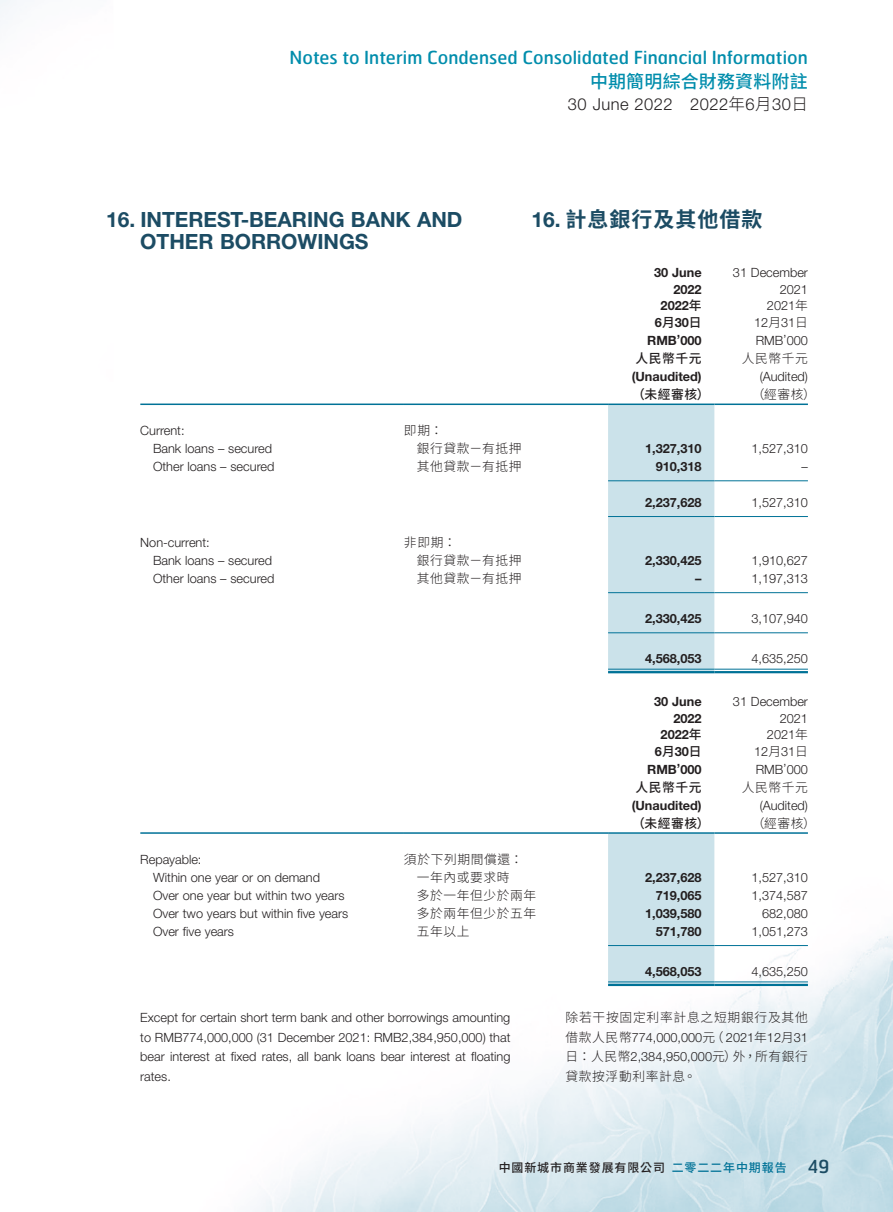
<style>
.page{position:relative;width:893px;height:1212px;background:#fff}
.page>*{position:absolute;margin:0;border:0;box-sizing:border-box;transform-origin:0 0}
.Heading_1{font:700 21px/22.5px "Helvetica Neue LT Std";color:#1c4c64}
.C_Heading_1{font:700 21px "Source Han Sans TC";letter-spacing:.05em;color:#1c4c64}
.t1{font:18px "Hermes";letter-spacing:.005em;color:#008dac}
.t2{font:500 18px "Source Han Sans TC";letter-spacing:.005em;color:#008dac}
.t3{font:300 16.5px "Helvetica Neue LT Std";letter-spacing:.03em;color:#231f20}
.Body_Text{font:300 12.75px/19.5px "Helvetica Neue LT Std";color:#231f20;text-align:justify}
.Body_Text-2{font:700 12.75px "Helvetica Neue LT Std";color:#231f20}
.Body_Text-3{font:300 12.75px "Source Han Sans TC";letter-spacing:.05em;color:#231f20}
.C_Body_Text{font:300 12.75px/19.5px "Source Han Sans TC";letter-spacing:.06em;color:#231f20;text-align:justify}
.Body_Text-4{font:500 12.75px "Source Han Sans TC";letter-spacing:.05em;color:#231f20}
.t4{font:500 12px "Source Han Sans TC";letter-spacing:.075em;color:#231f20}
.s1{font-family:"Source Han Sans TC"}
.s2{font-family:"Helvetica Neue LT Std"}
.s3{font-family:"Source Han Sans TC";font-weight:500}
.s4{color:#007297}
.s5{font-family:"Hermes";font-weight:400;font-size:18px;color:#1c4c64}
</style>
<div class="page">
<img style="left:0;top:0;width:893px;height:1212px">
<div style="left:608px;top:405px;width:106px;height:266px;background:#cbe2ea"></div>
<hr style="left:140px;top:403px;width:264px;height:2px;background:#007297">
<hr style="left:404px;top:403px;width:204px;height:2px;background:#007297">
<hr style="left:608px;top:403px;width:106px;height:2px;background:#007297">
<hr style="left:714px;top:403px;width:94px;height:2px;background:#007297">
<hr style="left:608px;top:480px;width:106px;height:1px;background:#007297">
<hr style="left:714px;top:480px;width:94px;height:1px;background:#007297">
<hr style="left:608px;top:516px;width:106px;height:1px;background:#007297">
<hr style="left:714px;top:516px;width:94px;height:1px;background:#007297">
<hr style="left:608px;top:592px;width:106px;height:1px;background:#007297">
<hr style="left:714px;top:592px;width:94px;height:1px;background:#007297">
<hr style="left:608px;top:632px;width:106px;height:1px;background:#007297">
<hr style="left:714px;top:632px;width:94px;height:1px;background:#007297">
<hr style="left:608px;top:669px;width:106px;height:1px;background:#007297">
<hr style="left:608px;top:671px;width:106px;height:2px;background:#007297">
<hr style="left:714px;top:669px;width:94px;height:1px;background:#007297">
<hr style="left:714px;top:671px;width:94px;height:2px;background:#007297">
<div style="left:608px;top:834px;width:106px;height:150px;background:#cbe2ea"></div>
<hr style="left:140px;top:832px;width:264px;height:2px;background:#007297">
<hr style="left:404px;top:832px;width:204px;height:2px;background:#007297">
<hr style="left:608px;top:832px;width:106px;height:2px;background:#007297">
<hr style="left:714px;top:832px;width:94px;height:2px;background:#007297">
<hr style="left:608px;top:945px;width:106px;height:1px;background:#007297">
<hr style="left:714px;top:945px;width:94px;height:1px;background:#007297">
<hr style="left:608px;top:981px;width:106px;height:1px;background:#007297">
<hr style="left:608px;top:984px;width:106px;height:2px;background:#007297">
<hr style="left:714px;top:981px;width:94px;height:1px;background:#007297">
<hr style="left:714px;top:984px;width:94px;height:2px;background:#007297">
<h2 class="t1" style="left:290px;top:46px;width:520px">Notes to Interim Condensed Consolidated Financial Information</h2>
<h2 class="t2" style="left:590px;top:71px;width:219px">中期簡明綜合財務資料附註</h2>
<p class="t3" style="left:568px;top:94px;width:241px">30 June 2022 2022<span class="s1">年</span>6<span class="s1">月</span>30<span class="s1">日</span></p>
<p class="Heading_1" style="left:140px;top:208px;width:324px;text-indent:-34px">16. INTEREST-BEARING BANK AND<br>OTHER BORROWINGS</p>
<p class="C_Heading_1" style="left:531px;top:207px;width:233px"><span class="s2">16.</span> 計息銀行及其他借款</p>
<p class="Body_Text-2" style="left:654px;top:265px;width:49px">30 June</p>
<p class="Body_Text-2" style="left:673px;top:282px;width:30px">2022</p>
<p class="Body_Text-2" style="left:661px;top:298px;width:43px">2022<span class="s3">年</span></p>
<p class="Body_Text-2" style="left:655px;top:315px;width:48px">6<span class="s3">月</span>30<span class="s3">日</span></p>
<p class="Body_Text" style="left:733px;top:263px;width:76px">31 December</p>
<p class="Body_Text" style="left:780px;top:279px;width:30px">2021</p>
<p class="Body_Text" style="left:767px;top:296px;width:43px">2021<span class="s1">年</span></p>
<p class="Body_Text" style="left:754px;top:312px;width:55px">12<span class="s1">月</span>31<span class="s1">日</span></p>
<p class="Body_Text-2" style="left:647px;top:333px;width:56px">RMB’000</p>
<p class="Body_Text" style="left:756px;top:330px;width:54px">RMB’000</p>
<p class="Body_Text-4" style="left:635px;top:351px;width:68px">人民幣千元</p>
<p class="Body_Text-3" style="left:742px;top:351px;width:68px">人民幣千元</p>
<p class="Body_Text-2" style="left:632px;top:369px;width:71px">(Unaudited)</p>
<p class="Body_Text" style="left:760px;top:366px;width:50px">(Audited)</p>
<p class="Body_Text-4" style="left:632px;top:387px;width:79px">（未經審核）</p>
<p class="Body_Text-3" style="left:752px;top:387px;width:65px">（經審核）</p>
<p class="Body_Text" style="left:140px;top:421px;width:46px">Current:</p>
<p class="Body_Text-3" style="left:404px;top:423px;width:40px">即期：</p>
<p class="Body_Text" style="left:153px;top:439px;width:120px">Bank loans – secured</p>
<p class="Body_Text-3" style="left:417px;top:441px;width:107px">銀行貸款－有抵押</p>
<p class="Body_Text-2" style="left:645px;top:441px;width:58px">1,327,310</p>
<p class="Body_Text" style="left:751px;top:439px;width:58px">1,527,310</p>
<p class="Body_Text" style="left:153px;top:457px;width:123px">Other loans – secured</p>
<p class="Body_Text-3" style="left:417px;top:459px;width:107px">其他貸款－有抵押</p>
<p class="Body_Text-2" style="left:656px;top:459px;width:47px">910,318</p>
<p class="Body_Text" style="left:801px;top:457px;width:8px">–</p>
<p class="Body_Text-2" style="left:645px;top:494px;width:58px">2,237,628</p>
<p class="Body_Text" style="left:751px;top:492px;width:58px">1,527,310</p>
<p class="Body_Text" style="left:140px;top:532px;width:71px">Non-current:</p>
<p class="Body_Text-3" style="left:404px;top:535px;width:54px">非即期：</p>
<p class="Body_Text" style="left:153px;top:550px;width:120px">Bank loans – secured</p>
<p class="Body_Text-3" style="left:417px;top:553px;width:107px">銀行貸款－有抵押</p>
<p class="Body_Text-2" style="left:645px;top:552px;width:58px">2,330,425</p>
<p class="Body_Text" style="left:751px;top:550px;width:58px">1,910,627</p>
<p class="Body_Text" style="left:153px;top:568px;width:123px">Other loans – secured</p>
<p class="Body_Text-3" style="left:417px;top:571px;width:107px">其他貸款－有抵押</p>
<p class="Body_Text-2" style="left:695px;top:570px;width:8px">–</p>
<p class="Body_Text" style="left:751px;top:568px;width:58px">1,197,313</p>
<p class="Body_Text-2" style="left:645px;top:611px;width:58px">2,330,425</p>
<p class="Body_Text" style="left:751px;top:608px;width:58px">3,107,940</p>
<p class="Body_Text-2" style="left:645px;top:651px;width:58px">4,568,053</p>
<p class="Body_Text" style="left:751px;top:649px;width:58px">4,635,250</p>
<p class="Body_Text-2" style="left:654px;top:694px;width:49px">30 June</p>
<p class="Body_Text-2" style="left:673px;top:710px;width:30px">2022</p>
<p class="Body_Text" style="left:733px;top:692px;width:76px">31 December</p>
<p class="Body_Text" style="left:780px;top:708px;width:30px">2021</p>
<p class="Body_Text-2" style="left:661px;top:727px;width:43px">2022<span class="s3">年</span></p>
<p class="Body_Text-2" style="left:655px;top:743px;width:48px">6<span class="s3">月</span>30<span class="s3">日</span></p>
<p class="Body_Text" style="left:767px;top:725px;width:43px">2021<span class="s1">年</span></p>
<p class="Body_Text" style="left:754px;top:741px;width:55px">12<span class="s1">月</span>31<span class="s1">日</span></p>
<p class="Body_Text-2" style="left:647px;top:761px;width:56px">RMB’000</p>
<p class="Body_Text" style="left:756px;top:759px;width:54px">RMB’000</p>
<p class="Body_Text-4" style="left:635px;top:780px;width:68px">人民幣千元</p>
<p class="Body_Text-3" style="left:742px;top:780px;width:68px">人民幣千元</p>
<p class="Body_Text-2" style="left:632px;top:797px;width:71px">(Unaudited)</p>
<p class="Body_Text" style="left:760px;top:795px;width:50px">(Audited)</p>
<p class="Body_Text-4" style="left:632px;top:816px;width:79px">（未經審核）</p>
<p class="Body_Text-3" style="left:752px;top:816px;width:65px">（經審核）</p>
<p class="Body_Text" style="left:140px;top:849px;width:63px">Repayable:</p>
<p class="Body_Text-3" style="left:404px;top:852px;width:121px">須於下列期間償還：</p>
<p class="Body_Text" style="left:153px;top:867px;width:168px">Within one year or on demand</p>
<p class="Body_Text-3" style="left:417px;top:870px;width:94px">一年內或要求時</p>
<p class="Body_Text-2" style="left:645px;top:869px;width:58px">2,237,628</p>
<p class="Body_Text" style="left:751px;top:867px;width:58px">1,527,310</p>
<p class="Body_Text" style="left:153px;top:885px;width:193px">Over one year but within two years</p>
<p class="Body_Text-3" style="left:417px;top:888px;width:121px">多於一年但少於兩年</p>
<p class="Body_Text-2" style="left:656px;top:887px;width:47px">719,065</p>
<p class="Body_Text" style="left:751px;top:885px;width:58px">1,374,587</p>
<p class="Body_Text" style="left:153px;top:903px;width:197px">Over two years but within five years</p>
<p class="Body_Text-3" style="left:417px;top:906px;width:121px">多於兩年但少於五年</p>
<p class="Body_Text-2" style="left:645px;top:905px;width:58px">1,039,580</p>
<p class="Body_Text" style="left:762px;top:903px;width:47px">682,080</p>
<p class="Body_Text" style="left:153px;top:921px;width:82px">Over five years</p>
<p class="Body_Text-3" style="left:417px;top:924px;width:54px">五年以上</p>
<p class="Body_Text-2" style="left:656px;top:923px;width:47px">571,780</p>
<p class="Body_Text" style="left:751px;top:921px;width:58px">1,051,273</p>
<p class="Body_Text-2" style="left:645px;top:963px;width:58px">4,568,053</p>
<p class="Body_Text" style="left:751px;top:961px;width:58px">4,635,250</p>
<p class="Body_Text" style="left:140px;top:1007px;width:372px">Except for certain short term bank and other borrowings amounting to RMB774,000,000 (31 December 2021: RMB2,384,950,000) that bear interest at fixed rates, all bank loans bear interest at floating rates.</p>
<p class="C_Body_Text" style="left:566px;top:1008px;width:244px">除若干按固定利率計息之短期銀行及其他借款人民幣<span class="s2">774,000,000</span>元（ <span class="s2">2021</span>年<span class="s2">12</span>月<span class="s2">31</span>日：人民幣<span class="s2">2,384,950,000</span>元）外，所有銀行貸款按浮動利率計息。</p>
<p class="t4" style="left:499px;top:1161px;width:332px">中國新城市商業發展有限公司<span class="s4">二零二二年中期報告</span> <span class="s5">49</span></p>
</div>
